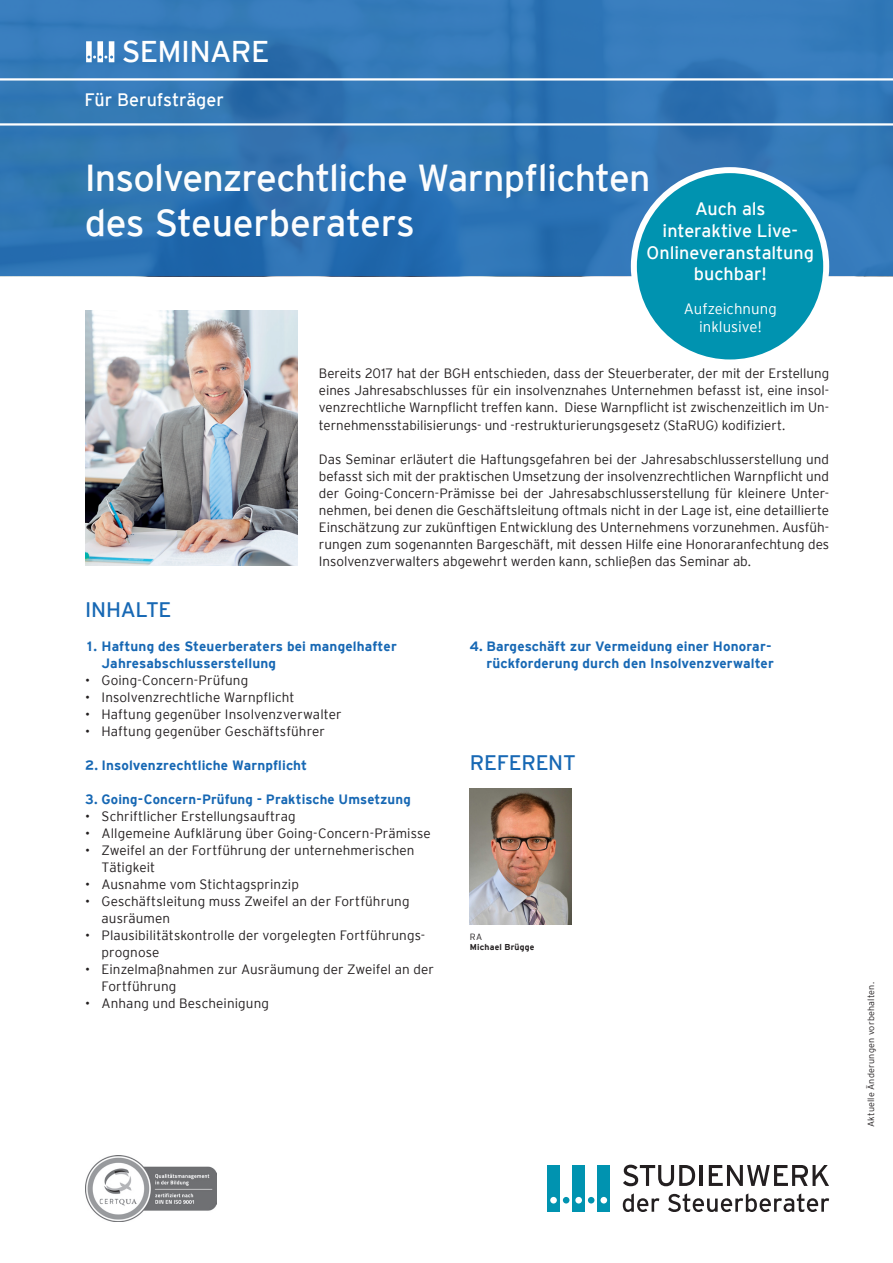
<style>
.page{position:relative;width:893px;height:1263px;background:#fff}
.page>*{position:absolute;margin:0;border:0;box-sizing:border-box;transform-origin:0 0}
.t1{font:37.5px/45px "Interstate Plus";letter-spacing:-.02em;color:#fff}
.t2{font:30px "Interstate Plus";letter-spacing:-.025em;color:#fff}
.Subline_Versalien_Be{font:21px "Interstate Plus";letter-spacing:-.01em;color:#1768b4}
.Störertext_1{font:18px/21.6px "Interstate Plus";letter-spacing:-.005em;color:#fff;text-align:center}
.Störertext_1-2{font:300 15px/17.7px "Interstate Plus";color:#fff;text-align:center}
.Copy_NEG_9{font:300 13.5px/17px "Interstate Plus";letter-spacing:-.005em;color:#231f20;text-align:justify}
.Subline_Versalien_Be-2{font:300 13.5px/17px "Interstate Plus";letter-spacing:.005em;color:#231f20}
.Subline_Versalien_Be-3{font:700 13.5px/17px "Interstate Plus";letter-spacing:.01em;color:#1768b4}
.Copy_POS_9{font:300 9px "Interstate Plus";letter-spacing:.02em;color:#231f20}
.Copy_POS_9-2{font:700 8.55px "Interstate Plus";letter-spacing:.025em;color:#231f20}
</style>
<div class="page">
<svg style="left:563px;top:1197px;width:6px;height:6px"></svg>
<div style="left:572px;top:1165px;width:13px;height:47px;background:#0093b0"></div>
<div style="left:598px;top:1165px;width:12px;height:47px;background:#0093b0"></div>
<div style="left:547px;top:1165px;width:13px;height:47px;background:#0093b0"></div>
<div style="left:600px;top:1197px;width:7px;height:6px;background:#fff;border-radius:50%"></div>
<div style="left:550px;top:1197px;width:7px;height:6px;background:#fff;border-radius:50%"></div>
<div style="left:575px;top:1197px;width:7px;height:6px;background:#fff;border-radius:50%"></div>
<svg style="left:588px;top:1197px;width:6px;height:6px"></svg>
<svg style="left:623px;top:1165px;width:72px;height:21px"></svg>
<hr style="left:699px;top:1165px;width:3px;height:21px;background:#231f20">
<svg style="left:709px;top:1165px;width:120px;height:21px"></svg>
<svg style="left:623px;top:1193px;width:36px;height:19px"></svg>
<svg style="left:668px;top:1193px;width:161px;height:19px"></svg>
<img style="left:85px;top:1155px;width:131px;height:67px">
<img style="left:85px;top:310px;width:213px;height:255px">
<svg style="left:0;top:126px;width:893px;height:150px;background:#2e74b3"></svg>
<svg style="left:0;top:0;width:893px;height:123px;background:#3378b7"></svg>
<hr style="left:0;top:78px;width:893px;height:3px;background:#fff">
<svg style="left:86px;top:41px;width:28px;height:21px"></svg>
<div style="left:634px;top:170px;width:192px;height:192px;background:#0093b0;border-radius:50%"></div>
<div style="left:631px;top:167px;width:198px;height:198px;border:6px solid #fff;border-radius:50%"></div>
<img style="left:470px;top:789px;width:102px;height:136px">
<p class="t2" style="left:122px;top:35px;width:149px">SEMINARE</p>
<p class="Störertext_1" style="left:84px;top:89px;width:141px">Für Berufsträger</p>
<h1 class="t1" style="left:84px;top:155px;width:568px">Insolvenzrechtliche Warnpflichten des Steuerberaters</h1>
<p class="Störertext_1" style="left:647px;top:198px;width:169px">Auch als<br>interaktive Live-<br>Onlineveranstaltung buchbar!</p>
<p class="Störertext_1-2" style="left:684px;top:300px;width:94px">Aufzeichnung inklusive!</p>
<p class="Copy_NEG_9" style="left:319px;top:365px;width:512px">Bereits 2017 hat der BGH entschieden, dass der Steuerberater, der mit der Erstellung eines Jahresabschlusses für ein insolvenznahes Unternehmen befasst ist, eine insol&shy;venzrechtliche Warnpflicht treffen kann. Diese Warnpflicht ist zwischenzeitlich im Un&shy;ternehmensstabilisierungs- und -restrukturierungsgesetz (StaRUG) kodifiziert.</p>
<p class="Copy_NEG_9" style="left:319px;top:450px;width:512px">Das Seminar erläutert die Haftungsgefahren bei der Jahresabschlusserstellung und befasst sich mit der praktischen Umsetzung der insolvenzrechtlichen Warnpflicht und der Going-Concern-Prämisse bei der Jahresabschlusserstellung für kleinere Unter&shy;nehmen, bei denen die Geschäftsleitung oftmals nicht in der Lage ist, eine detaillierte Einschätzung zur zukünftigen Entwicklung des Unternehmens vorzunehmen. Ausfüh&shy;rungen zum sogenannten Bargeschäft, mit dessen Hilfe eine Honoraranfechtung des Insolvenzverwalters abgewehrt werden kann, schließen das Seminar ab.</p>
<p class="Subline_Versalien_Be" style="left:85px;top:597px;width:88px">INHALTE</p>
<p class="Subline_Versalien_Be-3" style="left:102px;top:637px;width:297px;text-indent:-16px">1. Haftung des Steuerberaters bei mangelhafter<br>Jahresabschlusserstellung</p>
<p class="Subline_Versalien_Be-2" style="left:85px;top:671px;width:165px">• Going-Concern-Prüfung</p>
<p class="Subline_Versalien_Be-2" style="left:85px;top:688px;width:211px">• Insolvenzrechtliche Warnpflicht</p>
<p class="Subline_Versalien_Be-2" style="left:85px;top:705px;width:258px">• Haftung gegenüber Insolvenzverwalter</p>
<p class="Subline_Versalien_Be-2" style="left:85px;top:722px;width:241px">• Haftung gegenüber Geschäftsführer</p>
<p class="Subline_Versalien_Be-3" style="left:85px;top:756px;width:224px">2. Insolvenzrechtliche Warnpflicht</p>
<p class="Subline_Versalien_Be-3" style="left:85px;top:790px;width:327px">3. Going-Concern-Prüfung - Praktische Umsetzung</p>
<p class="Subline_Versalien_Be-2" style="left:85px;top:807px;width:212px">• Schriftlicher Erstellungsauftrag</p>
<p class="Subline_Versalien_Be-2" style="left:85px;top:824px;width:347px">• Allgemeine Aufklärung über Going-Concern-Prämisse</p>
<p class="Subline_Versalien_Be-2" style="left:102px;top:841px;width:315px;text-indent:-16px">• Zweifel an der Fortführung der unternehmerischen<br>Tätigkeit</p>
<p class="Subline_Versalien_Be-2" style="left:85px;top:875px;width:215px">• Ausnahme vom Stichtagsprinzip</p>
<p class="Subline_Versalien_Be-2" style="left:102px;top:892px;width:309px;text-indent:-16px">• Geschäftsleitung muss Zweifel an der Fortführung ausräumen</p>
<p class="Subline_Versalien_Be-2" style="left:102px;top:926px;width:325px;text-indent:-16px">• Plausibilitätskontrolle der vorgelegten Fortführungs&shy;prognose</p>
<p class="Subline_Versalien_Be-2" style="left:102px;top:960px;width:334px;text-indent:-16px">• Einzelmaßnahmen zur Ausräumung der Zweifel an der<br>Fortführung</p>
<p class="Subline_Versalien_Be-2" style="left:85px;top:994px;width:186px">• Anhang und Bescheinigung</p>
<p class="Subline_Versalien_Be-3" style="left:470px;top:637px;width:305px;text-align:right">4. Bargeschäft zur Vermeidung einer Honorar&shy;rückforderung durch den Insolvenzverwalter</p>
<p class="Subline_Versalien_Be" style="left:470px;top:751px;width:107px">REFERENT</p>
<p class="Copy_POS_9" style="left:470px;top:931px;width:14px">RA</p>
<p class="Copy_POS_9-2" style="left:470px;top:942px;width:66px">Michael Brügge</p>
<p class="Copy_POS_9" style="left:866px;top:1127px;width:146px;rotate:-90deg">Aktuelle Änderungen vorbehalten.</p>
</div>
